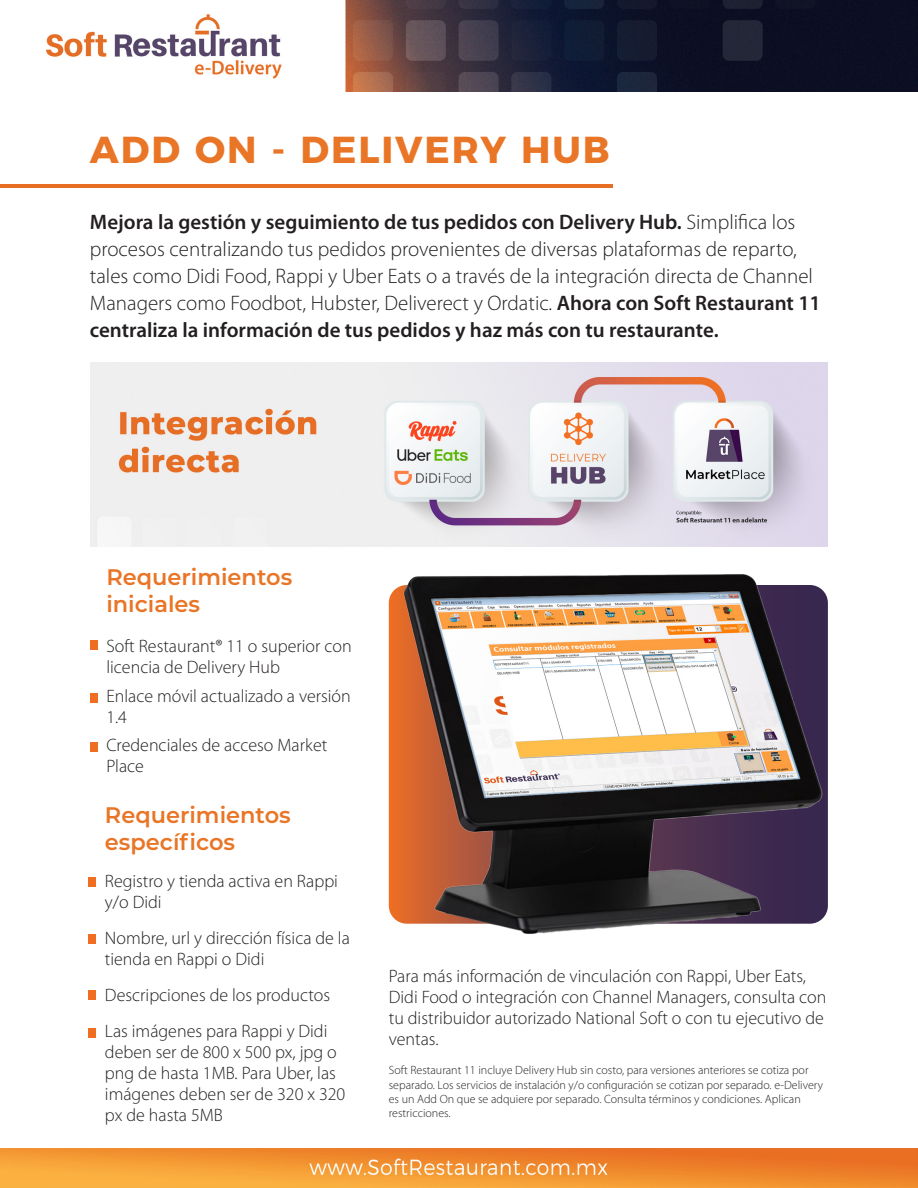
<style>
.page{position:relative;width:918px;height:1188px;background:#fff}
.page>*{position:absolute;margin:0;border:0;box-sizing:border-box;transform-origin:0 0}
.t1{font:700 37.5px "Montserrat";letter-spacing:.05em;color:#e97526}
.t2{font:600 22.5px/27px "Montserrat";color:#e97526}
.Texto_base{font:300 21px/27px "Myriad Pro";color:#231f20}
.Texto_base-2{font:300 18px/21px "Myriad Pro";color:#231f20}
.Texto_base-3{font:300 12px/14.4px "Myriad Pro";color:#231f20}
.s1{font-weight:600}
</style>
<div class="page">
<img style="left:46px;top:0;width:872px;height:92px">
<img style="left:0;top:1148px;width:918px;height:40px">
<div style="left:389px;top:585px;width:14px;height:339px;background:#ea6d25"></div>
<div style="left:90px;top:640px;width:8px;height:10px;background:#ef6e22"></div>
<div style="left:88px;top:877px;width:7px;height:10px;background:#ef6e22"></div>
<div style="left:90px;top:693px;width:8px;height:10px;background:#ef6e22"></div>
<div style="left:88px;top:934px;width:7px;height:10px;background:#ef6e22"></div>
<div style="left:90px;top:742px;width:8px;height:10px;background:#ef6e22"></div>
<div style="left:88px;top:990px;width:7px;height:10px;background:#ef6e22"></div>
<div style="left:88px;top:1028px;width:7px;height:10px;background:#ef6e22"></div>
<img style="left:90px;top:362px;width:738px;height:185px">
<img style="left:403px;top:574px;width:425px;height:360px">
<hr style="left:0;top:185px;width:613px;height:3px;background:#e86e24">
<p class="t1" style="left:90px;top:119px;width:521px">ADD ON - DELIVERY HUB</p>
<p class="Texto_base" style="left:90px;top:208px;width:732px"><span class="s1">Mejora la gestión y seguimiento de tus pedidos con Delivery Hub.</span> Simplifica los procesos centralizando tus pedidos provenientes de diversas plataformas de reparto, tales como Didi Food, Rappi y Uber Eats o a través de la integración directa de Channel Managers como Foodbot, Hubster, Deliverect y Ordatic. <span class="s1">Ahora con Soft Restaurant 11 centraliza la información de tus pedidos y haz más con tu restaurante.</span></p>
<p class="t2" style="left:106px;top:562px;width:187px">Requerimientos iniciales</p>
<p class="Texto_base-2" style="left:106px;top:636px;width:247px">Soft Restaurant® 11 o superior con licencia de Delivery Hub</p>
<p class="Texto_base-2" style="left:106px;top:685px;width:246px">Enlace móvil actualizado a versión<br>1.4</p>
<p class="Texto_base-2" style="left:106px;top:735px;width:222px">Credenciales de acceso Market<br>Place</p>
<p class="t2" style="left:105px;top:800px;width:187px">Requerimientos específicos</p>
<p class="Texto_base-2" style="left:105px;top:870px;width:235px">Registro y tienda activa en Rappi y/o Didi</p>
<p class="Texto_base-2" style="left:105px;top:927px;width:247px">Nombre, url y dirección física de la tienda en Rappi o Didi</p>
<p class="Texto_base-2" style="left:105px;top:984px;width:227px">Descripciones de los productos</p>
<p class="Texto_base-2" style="left:105px;top:1020px;width:242px">Las imágenes para Rappi y Didi deben ser de 800 x 500 px, jpg o png de hasta 1MB. Para Uber, las imágenes deben ser de 320 x 320 px de hasta 5MB</p>
<p class="Texto_base-2" style="left:389px;top:966px;width:439px">Para más información de vinculación con Rappi, Uber Eats, Didi Food o integración con Channel Managers, consulta con tu distribuidor autorizado National Soft o con tu ejecutivo de ventas.</p>
<p class="Texto_base-3" style="left:389px;top:1063px;width:436px">Soft Restaurant 11 incluye Delivery Hub sin costo, para versiones anteriores se cotiza por separado. Los servicios de instalación y/o configuración se cotizan por separado. e-Delivery es un Add On que se adquiere por separado. Consulta términos y condiciones. Aplican restricciones.</p>
</div>
